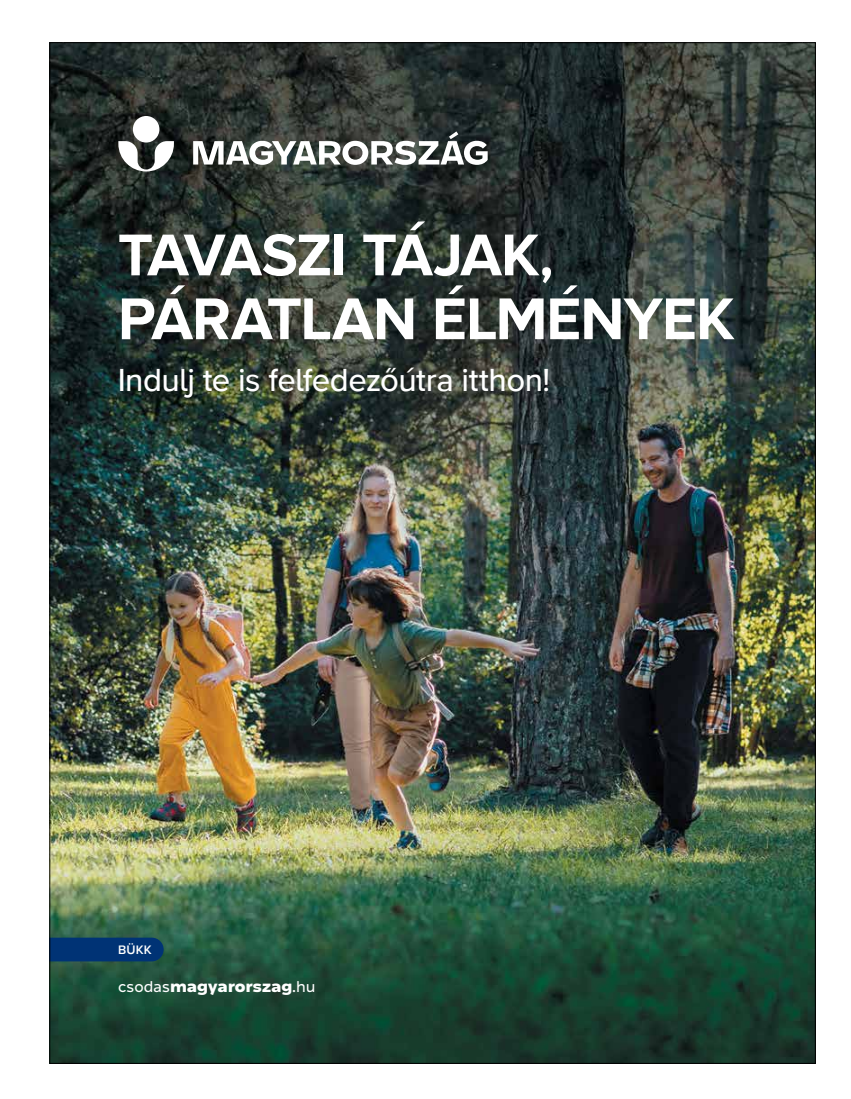
<style>
.page{position:relative;width:851px;height:1099px;background:#fff}
.page>*{position:absolute;margin:0;border:0;box-sizing:border-box;transform-origin:0 0}
.t1{font:700 61px/63.9px "Wonder Unit Sans";letter-spacing:-.025em;color:#fff}
.t2{font:500 32.88px "Wonder Unit Sans";letter-spacing:-.015em;color:#fff}
.t3{font:900 16.12px "Westeinde Caption";letter-spacing:-.045em;color:#fff}
.t4{font:600 12.62px "Wonder Unit Sans";color:#fff}
.s1{font-weight:300}
</style>
<div class="page">
<img style="left:52px;top:45px;width:761px;height:1016px">
<div style="left:133px;top:116px;width:26px;height:26px;background:#fff;border-radius:50%"></div>
<svg style="left:118px;top:141px;width:56px;height:30px"></svg>
<svg style="left:193px;top:131px;width:294px;height:34px"></svg>
<div style="left:52px;top:937px;width:112px;height:24px;background:#003375"></div>
<h1 class="t1" style="left:118px;top:225px;width:618px">TAVASZI TÁJAK,<br>PÁRATLAN ÉLMÉNYEK</h1>
<p class="t2" style="left:118px;top:360px;width:434px">Indulj te is felfedezőútra itthon!</p>
<p class="t4" style="left:118px;top:942px;width:35px">BÜKK</p>
<p class="t3" style="left:118px;top:974px;width:199px"><span class="s1">csodas</span>magyarorszag<span class="s1">.hu</span></p>
</div>
